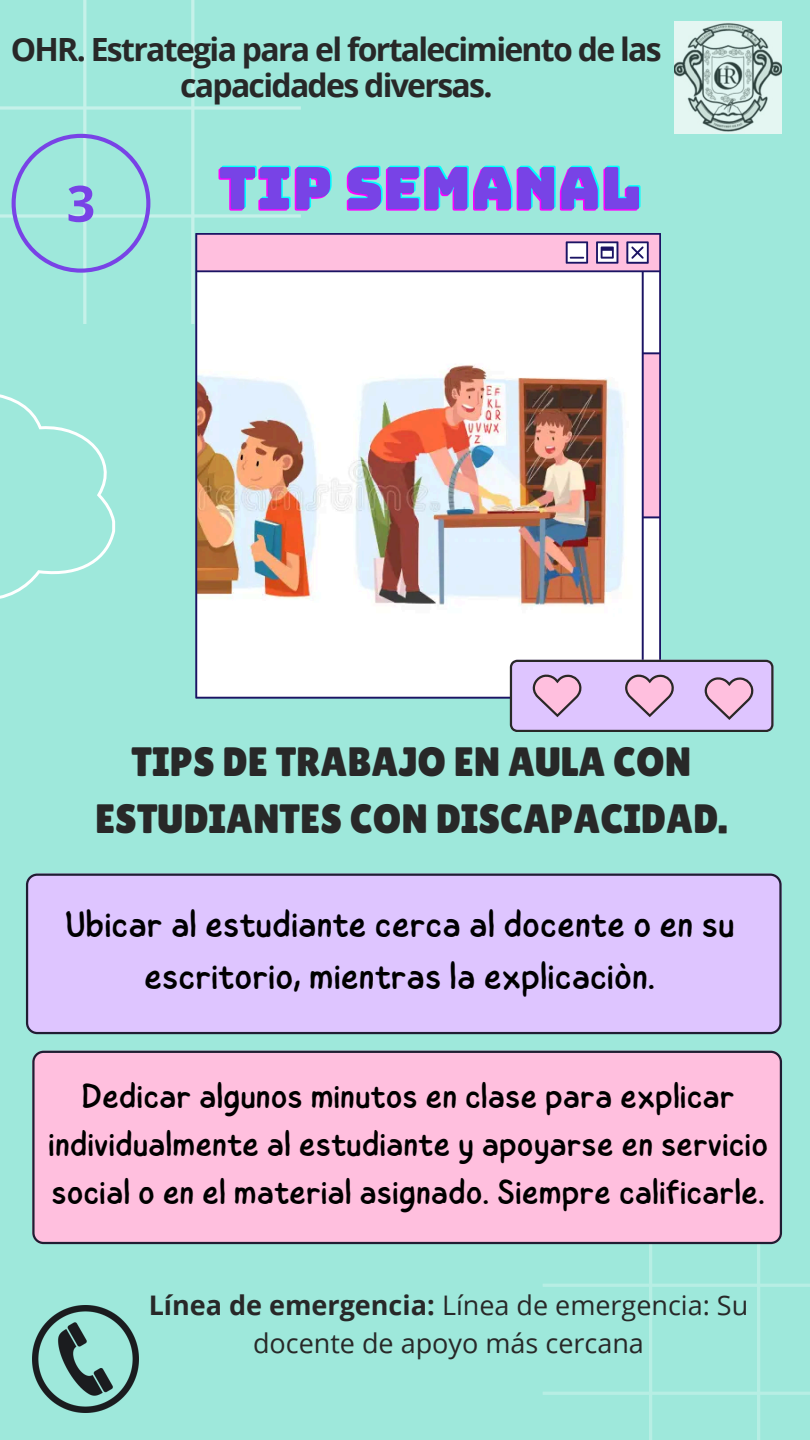
<style>
.page{position:relative;width:810px;height:1440px;background:#9ee8db}
.page>*{position:absolute;margin:0;border:0;box-sizing:border-box;transform-origin:0 0}
.t1{font:58.6px "Bungee";color:#f0f}
.t2{font:41px/57px "Lilita One";color:#282828;text-align:center}
.t3{font:37.1px/51.8px "Childos Arabic";color:#000;text-align:center}
.t4{font:34.8px/48px "Childos Arabic";color:#000;text-align:center}
.t5{font:700 32px/36px "Open Sans";letter-spacing:-.055em;color:#282828;text-align:center}
.t6{font:27px/37.5px "Open Sans";color:#282828;text-align:center}
.s1{font-weight:700}
</style>
<div class="page">
<svg style="left:0;top:0;width:301px;height:324px"></svg>
<svg style="left:543px;top:1244px;width:267px;height:196px"></svg>
<svg style="left:0;top:394px;width:115px;height:205px"></svg>
<div style="left:32px;top:1051px;width:750px;height:193px;background:#ffbfde"></div>
<div style="left:26px;top:874px;width:756px;height:160px;background:#dec5ff"></div>
<svg style="left:196px;top:234px;width:578px;height:498px"></svg>
<img style="left:675px;top:21px;width:106px;height:113px">
<img style="left:32px;top:1306px;width:107px;height:106px">
<svg style="left:12px;top:134px;width:138px;height:139px"></svg>
<h4 class="t5" style="left:11px;top:30px;width:653px">OHR. Estrategia para el fortalecimiento de las capacidades diversas.</h4>
<h1 class="t1" style="left:217px;top:160px;width:425px">TIP SEMANAL</h1>
<p class="t2" style="left:95px;top:733px;width:634px">TIPS DE TRABAJO EN AULA CON<br>ESTUDIANTES CON DISCAPACIDAD.</p>
<h2 class="t3" style="left:65px;top:899px;width:671px">Ubicar al estudiante cerca al docente o en su escritorio, mientras la explicaciòn.</h2>
<h3 class="t4" style="left:48px;top:1072px;width:721px">Dedicar algunos minutos en clase para explicar individualmente al estudiante y apoyarse en servicio social o en el material asignado. Siempre calificarle.</h3>
<h1 class="t6" style="left:149px;top:1286px;width:601px"><span class="s1">Línea de emergencia:</span> Línea de emergencia: Su docente de apoyo más cercana</h1>
</div>
